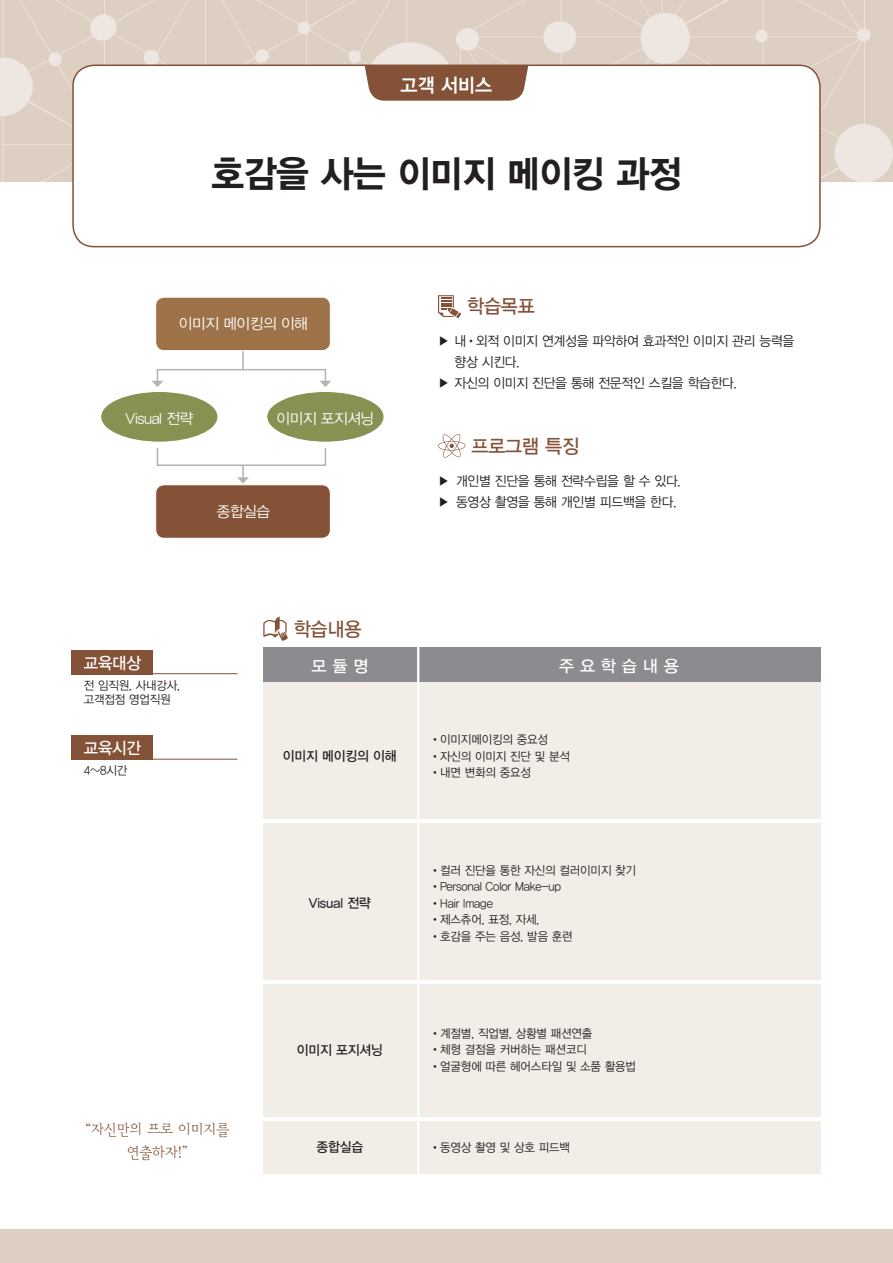
<style>
.page{position:relative;width:893px;height:1263px;background:#fff}
.page>*{position:absolute;margin:0;border:0;box-sizing:border-box;transform-origin:0 0}
.t1{font:37.5px "YDVYGO35";letter-spacing:-.01em;color:#231f20;scale:.95 1}
.t2{font:19.5px "YDVYGO33";letter-spacing:-.01em;color:#835237;scale:.95 1}
.t3{font:19.5px "YDVYGO34";color:#fff;scale:.95 1}
.t4{font:16.5px "YDVYGO33";letter-spacing:-.01em;color:#fff}
.t5{font:16.5px "YDVYGO33";letter-spacing:-.01em;color:#fff;scale:.95 1}
.t6{font:15px "YDVYGO32";letter-spacing:-.03em;color:#fff}
.t7{font:15px "YDVY Mj O22";color:#835237;scale:.95 1}
.t8{font:13.5px "YDVYGO32";letter-spacing:-.02em;color:#231f20;scale:.95 1}
.t9{font:13.5px "YDVYGO33";letter-spacing:-.01em;color:#231f20;scale:.95 1}
.t10{font:12px "YDVYGO32";letter-spacing:-.01em;color:#231f20;scale:.95 1}
.s1{font-family:"Adobe Myungjo Std";font-weight:500;font-size:10.5px}
</style>
<div class="page">
<div style="left:0;top:1229px;width:893px;height:34px;background:#decfc3"></div>
<svg style="left:0;top:0;width:411px;height:248px;background:#e3d6cc"></svg>
<svg style="left:411px;top:0;width:482px;height:319px"></svg>
<div style="left:73px;top:65px;width:747px;height:182px;background:#fff;border-radius:21px"></div>
<div style="left:72px;top:65px;width:749px;height:182px;border:2px solid #835237;border-radius:21px"></div>
<svg style="left:365px;top:66px;width:163px;height:35px;background:#8a5b42"></svg>
<hr style="left:72px;top:673px;width:165px;height:1px;background:#835237">
<hr style="left:72px;top:759px;width:165px;height:1px;background:#835237">
<div style="left:72px;top:650px;width:81px;height:24px;background:#835237"></div>
<div style="left:72px;top:735px;width:81px;height:24px;background:#835237"></div>
<svg style="left:263px;top:616px;width:25px;height:25px"></svg>
<svg style="left:438px;top:295px;width:23px;height:23px"></svg>
<svg style="left:438px;top:434px;width:27px;height:24px"></svg>
<div style="left:101px;top:391px;width:117px;height:51px;background:#879151;border-radius:50%"></div>
<div style="left:101px;top:391px;width:117px;height:51px;border:1px solid #fff;border-radius:50%"></div>
<div style="left:267px;top:391px;width:117px;height:51px;background:#879151;border-radius:50%"></div>
<div style="left:267px;top:391px;width:117px;height:51px;border:1px solid #fff;border-radius:50%"></div>
<div style="left:156px;top:297px;width:174px;height:54px;background:#9d7248;border-radius:9px"></div>
<div style="left:155px;top:297px;width:176px;height:54px;border:1px solid #fff;border-radius:9px"></div>
<svg style="left:242px;top:351px;width:2px;height:18px"></svg>
<div style="left:157px;top:369px;width:169px;height:13px;border:2px solid #b2b3b7"></div>
<svg style="left:152px;top:381px;width:11px;height:6px"></svg>
<svg style="left:320px;top:381px;width:11px;height:6px"></svg>
<div style="left:156px;top:485px;width:174px;height:53px;background:#835237;border-radius:9px"></div>
<div style="left:155px;top:484px;width:176px;height:55px;border:1px solid #fff;border-radius:9px"></div>
<svg style="left:237px;top:466px;width:12px;height:18px"></svg>
<div style="left:157px;top:447px;width:169px;height:19px;border:2px solid #b2b3b7"></div>
<div style="left:263px;top:674px;width:558px;height:500px;background:#f3ede8"></div>
<div style="left:263px;top:648px;width:558px;height:34px;background:#8a8c8f"></div>
<hr style="left:263px;top:819px;width:558px;height:4px;background:#fff">
<hr style="left:263px;top:980px;width:558px;height:4px;background:#fff">
<hr style="left:263px;top:1117px;width:558px;height:4px;background:#fff">
<svg style="left:417px;top:648px;width:2px;height:526px"></svg>
<h2 class="t3" style="left:401px;top:72px;width:98px">고객 서비스</h2>
<p class="t1" style="left:211px;top:149px;width:497px">호감을 사는 이미지 메이킹 과정</p>
<p class="t6" style="left:179px;top:314px;width:130px">이미지 메이킹의 이해</p>
<p class="t6" style="left:125px;top:408px;width:69px">Visual 전략</p>
<p class="t6" style="left:277px;top:408px;width:99px">이미지 포지셔닝</p>
<p class="t6" style="left:217px;top:501px;width:55px">종합실습</p>
<p class="t2" style="left:294px;top:616px;width:73px">학습내용</p>
<p class="t2" style="left:467px;top:293px;width:73px">학습목표</p>
<p class="t8" style="left:438px;top:332px;width:377px">▶ 내<span class="s1">•</span>외적 이미지 연계성을 파악하여 효과적인 이미지 관리 능력을</p>
<p class="t8" style="left:454px;top:353px;width:70px">향상 시킨다.</p>
<p class="t8" style="left:438px;top:374px;width:316px">▶ 자신의 이미지 진단을 통해 전문적인 스킬을 학습한다.</p>
<p class="t2" style="left:472px;top:433px;width:115px">프로그램 특징</p>
<p class="t8" style="left:438px;top:472px;width:257px">▶ 개인별 진단을 통해 전략수립을 할 수 있다.</p>
<p class="t8" style="left:438px;top:493px;width:253px">▶ 동영상 촬영을 통해 개인별 피드백을 한다.</p>
<p class="t5" style="left:84px;top:651px;width:62px">교육대상</p>
<p class="t10" style="left:84px;top:677px;width:103px">전 임직원, 사내강사,</p>
<p class="t10" style="left:84px;top:691px;width:93px">고객접점 영업직원</p>
<p class="t5" style="left:84px;top:737px;width:62px">교육시간</p>
<p class="t10" style="left:84px;top:763px;width:47px">4~8시간</p>
<p class="t7" style="left:85px;top:1119px;width:153px">“자신만의 프로 이미지를</p>
<p class="t7" style="left:127px;top:1142px;width:66px">연출하자!”</p>
<p class="t4" style="left:312px;top:655px;width:59px">모 듈 명</p>
<p class="t4" style="left:559px;top:655px;width:121px">주 요 학 습 내 용</p>
<p class="t9" style="left:283px;top:747px;width:121px">이미지 메이킹의 이해</p>
<p class="t9" style="left:309px;top:894px;width:67px">Visual 전략</p>
<p class="t9" style="left:297px;top:1041px;width:92px">이미지 포지셔닝</p>
<p class="t10" style="left:430px;top:732px;width:126px">•이미지메이킹의 중요성</p>
<p class="t10" style="left:430px;top:748px;width:149px">•자신의 이미지 진단 및 분석</p>
<p class="t10" style="left:430px;top:765px;width:108px">•내면 변화의 중요성</p>
<p class="t10" style="left:430px;top:862px;width:219px">•컬러 진단을 통한 자신의 컬러이미지 찾기</p>
<p class="t10" style="left:430px;top:878px;width:140px">•Personal Color Make-up</p>
<p class="t10" style="left:430px;top:895px;width:68px">•Hair Image</p>
<p class="t10" style="left:430px;top:911px;width:117px">•제스츄어, 표정, 자세,</p>
<p class="t10" style="left:430px;top:928px;width:152px">•호감을 주는 음성, 발음 훈련</p>
<p class="t10" style="left:430px;top:1025px;width:173px">•계절별, 직업별, 상황별 패션연출</p>
<p class="t10" style="left:430px;top:1041px;width:167px">•체형 결점을 커버하는 패션코디</p>
<p class="t10" style="left:430px;top:1058px;width:219px">•얼굴형에 따른 헤어스타일 및 소품 활용법</p>
<p class="t9" style="left:316px;top:1138px;width:51px">종합실습</p>
<p class="t10" style="left:430px;top:1139px;width:149px">•동영상 촬영 및 상호 피드백</p>
</div>
